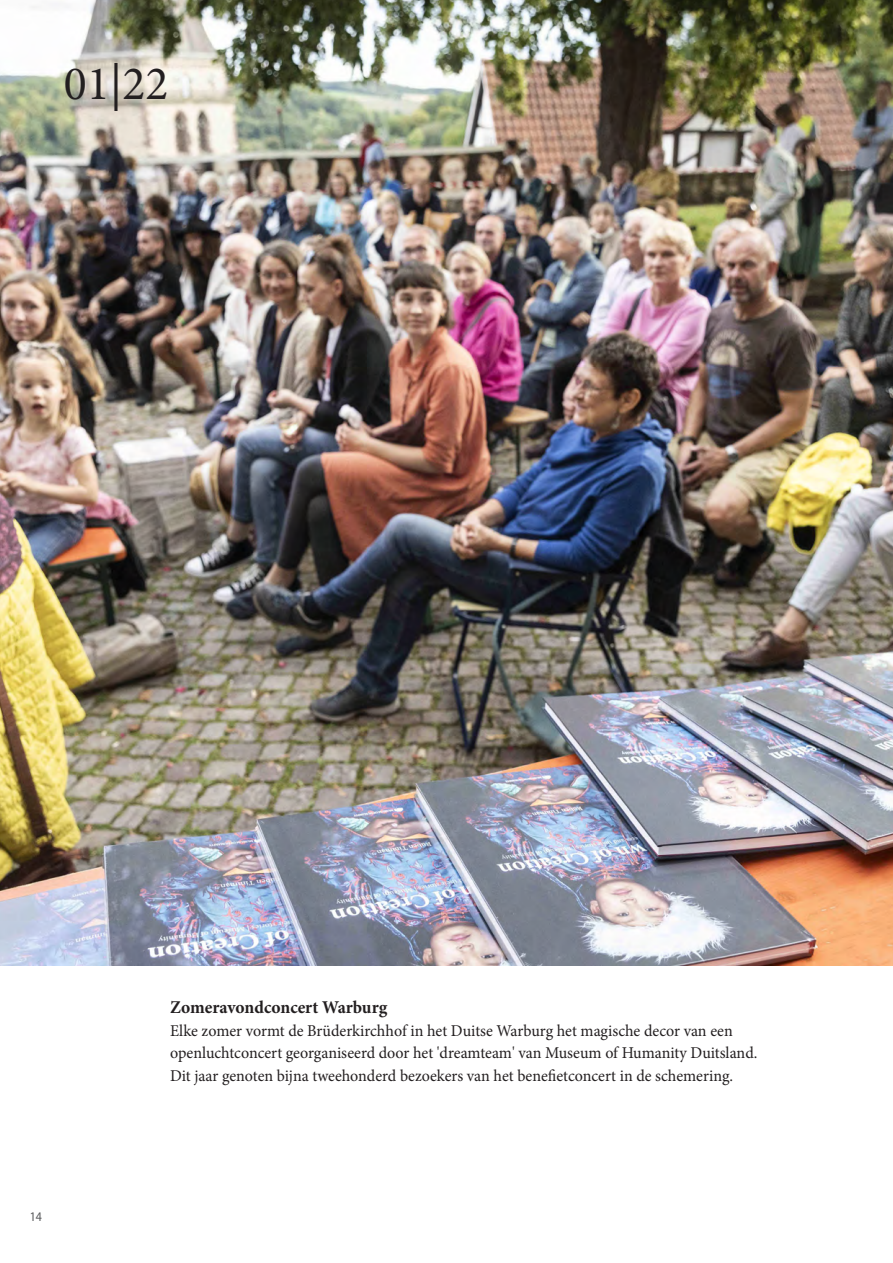
<style>
.page{position:relative;width:893px;height:1263px;background:#fff}
.page>*{position:absolute;margin:0;border:0;box-sizing:border-box;transform-origin:0 0}
.t1{font:48px "Minion Pro";color:#231f20}
.tekst_boek_groot{font:700 18px "Minion Pro";color:#231f20}
.tekst_boek_groot-2{font:16.5px/22.5px "Minion Pro";color:#231f20}
.t2{font:13.2px "Myriad Pro";color:#57585a;scale:.91 1}
</style>
<div class="page">
<img style="left:0;top:0;width:893px;height:965px">
<p class="t1" style="left:64px;top:51px;width:106px">01|22</p>
<p class="t2" style="left:30px;top:1208px;width:15px">14</p>
<p class="tekst_boek_groot" style="left:170px;top:995px;width:219px">Zomeravondconcert Warburg</p>
<p class="tekst_boek_groot-2" style="left:170px;top:1019px;width:589px">Elke zomer vormt de Brüderkirchhof in het Duitse Warburg het magische decor van een openluchtconcert georganiseerd door het 'dreamteam' van Museum of Humanity Duitsland.<br>Dit jaar genoten bijna tweehonderd bezoekers van het benefietconcert in de schemering.</p>
</div>
